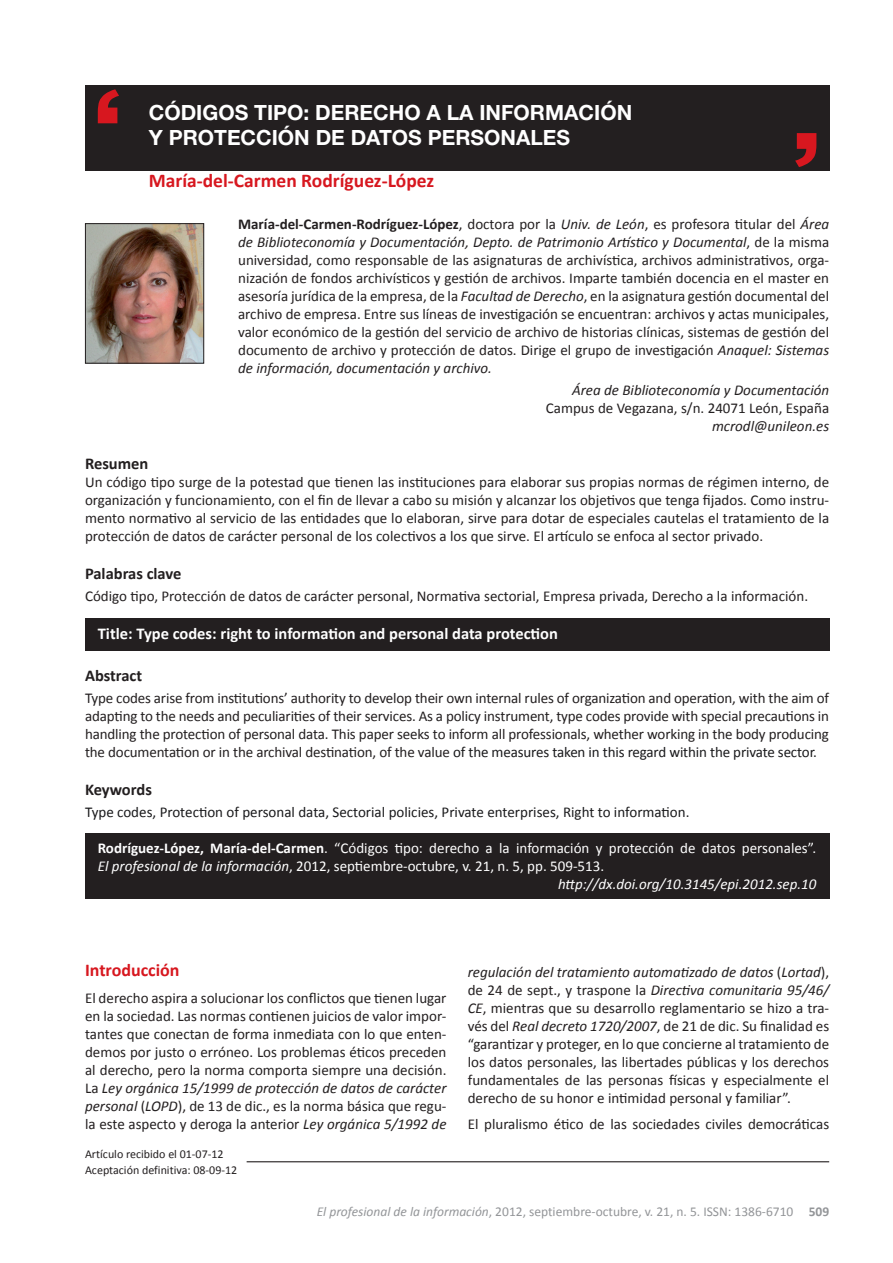
<style>
.page{position:relative;width:893px;height:1263px;background:#fff}
.page>*{position:absolute;margin:0;border:0;box-sizing:border-box;transform-origin:0 0}
.t1{font:700 21px "Helvetica Neue";color:#fff}
.t2{font:700 19.5px "Calibri";color:#d7171f}
.t3{font:700 18px "Calibri";color:#d7171f}
.t4{font:700 16.5px "Calibri";color:#fff}
.t5{font:700 16.5px "Calibri";color:#231f20}
.t6{font:15px/18px "Calibri";color:#231f20;text-align:justify}
.t7{font:15px "Calibri";color:#fff}
.t8{font:15px "Calibri";color:#1a1a1c}
.t9{font:italic 15px "Calibri";color:#231f20}
.t10{font:italic 15px "Calibri";color:#fff}
.t11{font:13.5px "Calibri";color:#939598}
.t12{font:12px/15.6px "Calibri";color:#231f20}
.s1{font-weight:700}
.s2{font-style:italic}
.s3{color:#1a1a1c}
</style>
<div class="page">
<div style="left:85px;top:619px;width:744px;height:32px;background:#231f20"></div>
<div style="left:85px;top:833px;width:744px;height:66px;background:#231f20"></div>
<div style="left:85px;top:85px;width:744px;height:85px;background:#231f20"></div>
<svg style="left:795px;top:133px;width:21px;height:34px"></svg>
<svg style="left:98px;top:89px;width:21px;height:34px"></svg>
<img style="left:87px;top:225px;width:115px;height:137px">
<div style="left:85px;top:223px;width:119px;height:141px;border:1px solid #231f20"></div>
<hr style="left:247px;top:1161px;width:582px;height:1px;background:#231f20">
<h1 class="t1" style="left:149px;top:100px;width:47px">CÓDIGOS</h1>
<h1 class="t1" style="left:254px;top:100px;width:14px">TIPO</h1>
<h1 class="t1" style="left:304px;top:100px;width:27px">: DEREC</h1>
<h1 class="t1" style="left:389px;top:100px;width:128px">HO A LA INFORMACI</h1>
<h1 class="t1" style="left:600px;top:100px;width:33px">ÓN</h1>
<h1 class="t1" style="left:149px;top:124px;width:35px">Y PROTECCI</h1>
<h1 class="t1" style="left:278px;top:124px;width:88px">ÓN DE DATOS</h1>
<h1 class="t1" style="left:428px;top:124px;width:16px">PERSO</h1>
<h1 class="t1" style="left:500px;top:124px;width:30px">NALES</h1>
<h2 class="t2" style="left:149px;top:169px;width:287px">María-del-Carmen Rodríguez-López</h2>
<p class="t6" style="left:238px;top:215px;width:593px"><span class="s1">María-del-Carmen-Rodríguez-López</span>, doctora por la <span class="s2">Univ. de León</span>, es profesora titular del <span class="s2">Área de Biblioteconomía y Documentación, Depto. de Patrimonio Artístico y Documental</span>, de la misma universidad, como responsable de las asignaturas de archivística, archivos administrativos, orga&shy;nización de fondos archivísticos y gestión de archivos. Imparte también docencia en el master en asesoría jurídica de la empresa, de la <span class="s2">Facultad de Derecho</span>, en la asignatura gestión documental del archivo de empresa. Entre sus líneas de investigación se encuentran: archivos y actas municipales, valor económico de la gestión del servicio de archivo de historias clínicas, sistemas de gestión del documento de archivo y protección de datos. Dirige el grupo de investigación <span class="s2">Anaquel: Sistemas de información, documentación y archivo.</span></p>
<p class="t9" style="left:572px;top:380px;width:259px">Área de Biblioteconomía y Documentación</p>
<p class="t6" style="left:546px;top:399px;width:285px">Campus de Vegazana, s/n. 24071 León, España</p>
<p class="t9" style="left:712px;top:416px;width:119px">mcrodl@unileon.es</p>
<p class="t5" style="left:85px;top:453px;width:65px">Resumen</p>
<p class="t6" style="left:85px;top:473px;width:746px">Un código tipo surge de la potestad que tienen las instituciones para elaborar sus propias normas de régimen interno, de organización y funcionamiento, con el fin de llevar a cabo su misión y alcanzar los objetivos que tenga fijados. Como instru&shy;mento normativo al servicio de las entidades que lo elaboran, sirve para dotar de especiales cautelas el tratamiento de la protección de datos de carácter personal de los colectivos a los que sirve. El artículo se enfoca al sector privado.</p>
<p class="t5" style="left:85px;top:563px;width:98px">Palabras clave</p>
<p class="t6" style="left:85px;top:587px;width:725px">Código tipo, Protección de datos de carácter personal, Normativa sectorial, Empresa privada, Derecho a la información.</p>
<p class="t4" style="left:98px;top:623px;width:462px">Title: Type codes: right to information and personal data protection</p>
<p class="t5" style="left:85px;top:665px;width:59px">Abstract</p>
<p class="t6" style="left:85px;top:689px;width:745px">Type codes arise from institutions’ authority to develop their own internal rules of organization and operation, with the aim of adapting to the needs and peculiarities of their services. As a policy instrument, type codes provide with special precautions in handling the protection of personal data. This paper seeks to inform all professionals, whether working in the body producing the documentation or in the archival destination, of the value <span class="s3">of the measures taken in this regard within the private sector.</span></p>
<p class="t5" style="left:85px;top:779px;width:68px">Keywords</p>
<p class="t8" style="left:85px;top:803px;width:606px">Type codes, Protection of personal data, Sectorial policies, Private enterprises, Right to information.</p>
<p class="t7" style="left:98px;top:839px;width:720px"><span class="s1">Rodríguez-López, María-del-Carmen</span>. “Códigos tipo: derecho a la información y protección de datos personales”.</p>
<p class="t7" style="left:98px;top:857px;width:508px"><span class="s2">El profesional de la información</span>, 2012, septiembre-octubre, v. 21, n. 5, pp. 509-513.</p>
<p class="t10" style="left:558px;top:874px;width:260px">http://dx.doi.org/10.3145/epi.2012.sep.10</p>
<p class="t3" style="left:85px;top:959px;width:96px">Introducción</p>
<p class="t6" style="left:85px;top:989px;width:363px">El derecho aspira a solucionar los conflictos que tienen lugar en la sociedad. Las normas contienen juicios de valor impor&shy;tantes que conectan de forma inmediata con lo que enten&shy;demos por justo o erróneo. Los problemas éticos preceden al derecho, pero la norma comporta siempre una decisión.<br>La <span class="s2">Ley orgánica 15/1999 de protección de datos de carácter personal</span> (<span class="s2">LOPD</span>), de 13 de dic., es la norma básica que regu&shy;la este aspecto y deroga la anterior <span class="s2">Ley orgánica 5/1992 de</span></p>
<p class="t12" style="left:85px;top:1146px;width:154px">Artículo recibido el 01-07-12<br>Aceptación definitiva: 08-09-12</p>
<p class="t6" style="left:468px;top:963px;width:363px"><span class="s2">regulación del tratamiento automatizado de datos</span> (<span class="s2">Lortad</span>), de 24 de sept., y traspone la <span class="s2">Directiva comunitaria 95/46/ CE</span>, mientras que su desarrollo reglamentario se hizo a tra&shy;vés del <span class="s2">Real decreto 1720/2007</span>, de 21 de dic. Su finalidad es “garantizar y proteger, en lo que concierne al tratamiento de los datos personales, las libertades públicas y los derechos fundamentales de las personas físicas y especialmente el derecho de su honor e intimidad personal y familiar”.</p>
<p class="t6" style="left:468px;top:1115px;width:363px">El pluralismo ético de las sociedades civiles democráticas</p>
<p class="t11" style="left:317px;top:1203px;width:514px"><span class="s2">El profesional de la información</span>, 2012, septiembre-octubre, v. 21, n. 5. ISSN: 1386-6710 <span class="s1">509</span></p>
</div>
